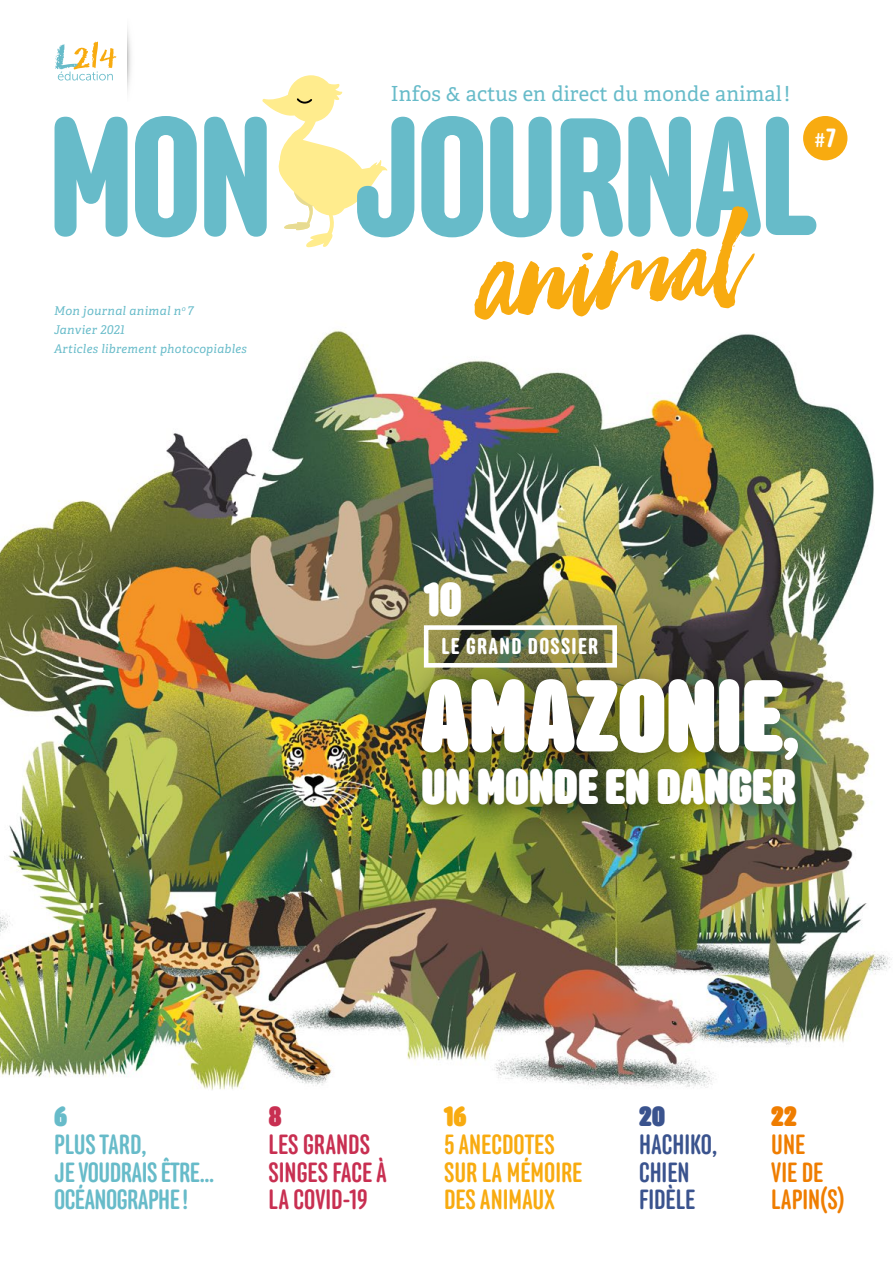
<style>
.page{position:relative;width:893px;height:1263px;background:#fff}
.page>*{position:absolute;margin:0;border:0;box-sizing:border-box;transform-origin:0 0}
.t1{font:600 166.65px "Anchor";letter-spacing:-.03em;color:#67bbc9}
.t2{font:900 101.85px "Anchor";letter-spacing:-.01em;color:#fff}
.t3{font:900 49.8px "Anchor";letter-spacing:-.01em;color:#fff}
.t4{font:900 47.4px "Anchor";color:#fff}
.t5{font:500 27.75px/27.8px "Anchor";letter-spacing:-.02em;color:#67bbc9}
.t6{font:500 27.75px/27.8px "Anchor";color:#f8ab10}
.t7{font:500 27.75px/27.8px "Anchor";color:#c82f51}
.t8{font:500 27.75px/27.8px "Anchor";color:#3a538e}
.t9{font:500 27.75px/27.8px "Anchor";color:#ef7d00}
.t10{font:900 27.75px "Anchor";color:#f8ab10}
.t11{font:900 27.75px "Anchor";color:#ef7d00}
.t12{font:900 27.75px "Anchor";color:#3a538e}
.t13{font:900 27.75px "Anchor";color:#c82f51}
.t14{font:900 27.75px "Anchor";color:#67bbc9}
.t15{font:600 22.8px "Anchor";letter-spacing:.06em;color:#fff}
.t16{font:20.85px "Adelle";letter-spacing:.01em;color:#67bbc9}
.t17{font:500 19.65px "Anchor";color:#fff}
.t18{font:italic 12px/18.6px "Adelle";letter-spacing:.03em;color:#67bbc9}
.s1{font-weight:600;font-size:26.4px}
.s2{font-size:74.55px}
</style>
<div class="page">
<img style="left:0;top:116px;width:892px;height:974px">
<img style="left:127px;top:28px;width:4px;height:64px">
<div style="left:803px;top:116px;width:44px;height:44px;background:#f8ab10;border-radius:50%"></div>
<svg style="left:262px;top:75px;width:125px;height:172px"></svg>
<svg style="left:55px;top:42px;width:61px;height:38px"></svg>
<svg style="left:474px;top:206px;width:281px;height:114px"></svg>
<img style="left:364px;top:584px;width:399px;height:254px;border-radius:50%">
<div style="left:403px;top:664px;width:412px;height:163px;background:#000;opacity:.35"></div>
<div style="left:424px;top:625px;width:193px;height:43px;border:5px solid #fff"></div>
<h3 class="t16" style="left:391px;top:81px;width:401px">Infos &amp; actus en direct du monde animal!</h3>
<h1 class="t1" style="left:47px;top:83px;width:772px">MON JOURNAL</h1>
<h3 class="t17" style="left:815px;top:129px;width:23px">#<span class="s1">7</span></h3>
<p class="t18" style="left:54px;top:302px;width:194px">Mon journal animal n<sup>o</sup> 7<br>Janvier 2021<br>Articles librement photocopiables</p>
<h3 class="t4" style="left:424px;top:571px;width:39px">10</h3>
<h3 class="t15" style="left:442px;top:634px;width:158px">LE GRAND DOSSIER</h3>
<h2 class="t2" style="left:420px;top:656px;width:381px">AMAZONIE<span class="s2">,</span></h2>
<h3 class="t3" style="left:421px;top:757px;width:376px">UN MONDE EN DANGER</h3>
<h3 class="t14" style="left:54px;top:1100px;width:15px">6</h3>
<h3 class="t5" style="left:54px;top:1130px;width:162px">PLUS TARD,<br>JE VOUDRAIS ÊTRE...<br>OCÉANOGRAPHE!</h3>
<h3 class="t13" style="left:269px;top:1100px;width:15px">8</h3>
<h3 class="t7" style="left:269px;top:1130px;width:120px">LES GRANDS<br>SINGES FACE À<br>LA COVID-19</h3>
<h3 class="t10" style="left:444px;top:1100px;width:24px">16</h3>
<h3 class="t6" style="left:444px;top:1130px;width:140px">5 ANECDOTES<br>SUR LA MÉMOIRE<br>DES ANIMAUX</h3>
<h3 class="t12" style="left:639px;top:1100px;width:28px">20</h3>
<h3 class="t8" style="left:639px;top:1130px;width:80px">HACHIKO,<br>CHIEN<br>FIDÈLE</h3>
<h3 class="t11" style="left:771px;top:1100px;width:27px">22</h3>
<h3 class="t9" style="left:771px;top:1130px;width:75px">UNE<br>VIE DE<br>LAPIN(S)</h3>
</div>
